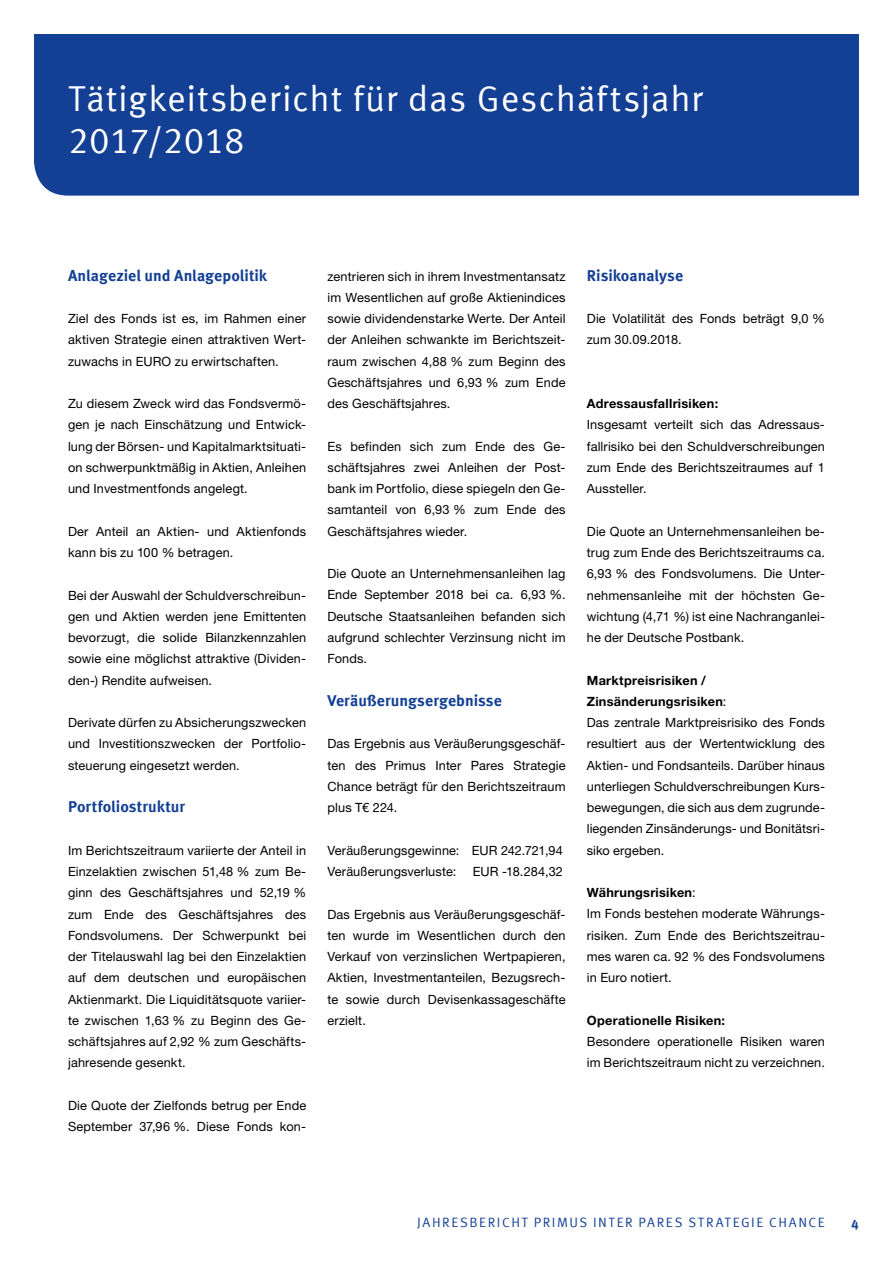
<style>
.page{position:relative;width:893px;height:1263px;background:#fff}
.page>*{position:absolute;margin:0;border:0;box-sizing:border-box;transform-origin:0 0}
.t1{font:36px/42.5px "Meta Offc Pro Norm";letter-spacing:.015em;color:#fff}
.t2{font:700 15.75px "Meta Offc Pro";color:#134094}
.t3{font:13.5px "Meta Offc Pro Norm";letter-spacing:.115em;color:#134094}
.t4{font:700 13.5px "Meta Offc Pro";color:#134094}
.t5{font:12.75px/21.3px "Helvetica Neue LTW1 G";letter-spacing:.01em;color:#000;text-align:justify}
.t6{font:700 12.75px "Helvetica Neue LTW1 G";letter-spacing:.02em;color:#000}
.s1{font-weight:700}
</style>
<div class="page">
<div style="left:34px;top:34px;width:825px;height:162px;background:#134094"></div>
<h1 class="t1" style="left:68px;top:75px;width:636px">TÄTIGKEITSBERICHT FÜR DAS GESCHÄFTSJAHR<br>2017/2018</h1>
<p class="t2" style="left:68px;top:263px;width:201px">Anlageziel und Anlagepolitik</p>
<p class="t5" style="left:68px;top:308px;width:240px">Ziel des Fonds ist es, im Rahmen einer aktiven Strategie einen attraktiven Wert&shy;zuwachs in EURO zu erwirtschaften.</p>
<p class="t5" style="left:68px;top:393px;width:240px">Zu diesem Zweck wird das Fondsvermö&shy;gen je nach Einschätzung und Entwick&shy;lung der Börsen- und Kapitalmarktsituati&shy;on schwerpunktmäßig in Aktien, Anleihen und Investmentfonds angelegt.</p>
<p class="t5" style="left:68px;top:520px;width:240px">Der Anteil an Aktien- und Aktienfonds kann bis zu 100 % betragen.</p>
<p class="t5" style="left:68px;top:584px;width:240px">Bei der Auswahl der Schuldverschreibun&shy;gen und Aktien werden jene Emittenten bevorzugt, die solide Bilanzkennzahlen sowie eine möglichst attraktive (Dividen&shy;den-) Rendite aufweisen.</p>
<p class="t5" style="left:68px;top:712px;width:240px">Derivate dürfen zu Absicherungszwecken und Investitionszwecken der Portfolio&shy;steuerung eingesetzt werden.</p>
<p class="t2" style="left:68px;top:794px;width:119px">Portfoliostruktur</p>
<p class="t5" style="left:68px;top:839px;width:240px">Im Berichtszeitraum variierte der Anteil in Einzelaktien zwischen 51,48 % zum Be&shy;ginn des Geschäftsjahres und 52,19 % zum Ende des Geschäftsjahres des Fondsvolumens. Der Schwerpunkt bei der Titelauswahl lag bei den Einzelaktien auf dem deutschen und europäischen Aktienmarkt. Die Liquiditätsquote variier&shy;te zwischen 1,63 % zu Beginn des Ge&shy;schäftsjahres auf 2,92 % zum Geschäfts&shy;jahresende gesenkt.</p>
<p class="t5" style="left:68px;top:1094px;width:240px">Die Quote der Zielfonds betrug per Ende<br>September 37,96 %. Diese Fonds kon-</p>
<p class="t5" style="left:327px;top:265px;width:240px">zentrieren sich in ihrem Investmentansatz im Wesentlichen auf große Aktienindices sowie dividendenstarke Werte. Der Anteil der Anleihen schwankte im Berichtszeit&shy;raum zwischen 4,88 % zum Beginn des Geschäftsjahres und 6,93 % zum Ende des Geschäftsjahres.</p>
<p class="t5" style="left:327px;top:435px;width:240px">Es befinden sich zum Ende des Ge&shy;schäftsjahres zwei Anleihen der Post&shy;bank im Portfolio, diese spiegeln den Ge&shy;samtanteil von 6,93 % zum Ende des Geschäftsjahres wieder.</p>
<p class="t5" style="left:327px;top:563px;width:240px">Die Quote an Unternehmensanleihen lag Ende September 2018 bei ca. 6,93 %.<br>Deutsche Staatsanleihen befanden sich aufgrund schlechter Verzinsung nicht im Fonds.</p>
<p class="t2" style="left:327px;top:688px;width:176px">Veräußerungsergebnisse</p>
<p class="t5" style="left:327px;top:733px;width:240px">Das Ergebnis aus Veräußerungsgeschäf&shy;ten des Primus Inter Pares Strategie Chance beträgt für den Berichtszeitraum plus T€ 224.</p>
<p class="t5" style="left:327px;top:839px;width:237px">Veräußerungsgewinne: EUR 242.721,94<br>Veräußerungsverluste:</p>
<p class="t5" style="left:473px;top:861px;width:92px">EUR -18.284,32</p>
<p class="t5" style="left:327px;top:903px;width:240px">Das Ergebnis aus Veräußerungsgeschäf&shy;ten wurde im Wesentlichen durch den Verkauf von verzinslichen Wertpapieren, Aktien, Investmentanteilen, Bezugsrech&shy;te sowie durch Devisenkassageschäfte erzielt.</p>
<p class="t2" style="left:587px;top:263px;width:98px">Risikoanalyse</p>
<p class="t5" style="left:587px;top:308px;width:240px">Die Volatilität des Fonds beträgt 9,0 % zum 30.09.2018.</p>
<p class="t6" style="left:587px;top:396px;width:133px">Adressausfallrisiken:</p>
<p class="t5" style="left:587px;top:414px;width:240px">Insgesamt verteilt sich das Adressaus&shy;fallrisiko bei den Schuldverschreibungen zum Ende des Berichtszeitraumes auf 1<br>Aussteller.</p>
<p class="t5" style="left:587px;top:520px;width:240px">Die Quote an Unternehmensanleihen be&shy;trug zum Ende des Berichtszeitraums ca.<br>6,93 % des Fondsvolumens. Die Unter&shy;nehmensanleihe mit der höchsten Ge&shy;wichtung (4,71 %) ist eine Nachranganlei&shy;he der Deutsche Postbank.</p>
<p class="t5" style="left:587px;top:669px;width:240px;text-align:left"><span class="s1">Marktpreisrisiken / Zinsänderungsrisiken</span>:<br>Das zentrale Marktpreisrisiko des Fonds resultiert aus der Wertentwicklung des Aktien- und Fondsanteils. Darüber hinaus unterliegen Schuldverschreibungen Kurs&shy;bewegungen, die sich aus dem zugrunde&shy;liegenden Zinsänderungs- und Bonitätsri&shy;siko ergeben.</p>
<p class="t5" style="left:587px;top:882px;width:240px;text-align:left"><span class="s1">Währungsrisiken</span>:<br>Im Fonds bestehen moderate Währungs&shy;risiken. Zum Ende des Berichtszeitrau&shy;mes waren ca. 92 % des Fondsvolumens in Euro notiert.</p>
<p class="t6" style="left:587px;top:1012px;width:140px">Operationelle Risiken:</p>
<p class="t5" style="left:587px;top:1031px;width:240px">Besondere operationelle Risiken waren im Berichtszeitraum nicht zu verzeichnen.</p>
<p class="t3" style="left:417px;top:1211px;width:201px">JAHRESBERICHT PRI MUS INTER</p>
<p class="t3" style="left:639px;top:1211px;width:19px">PARES</p>
<p class="t3" style="left:688px;top:1211px;width:19px">STRATE</p>
<p class="t3" style="left:741px;top:1211px;width:77px">GIE CHANCE</p>
<p class="t4" style="left:851px;top:1214px;width:9px">4</p>
</div>
